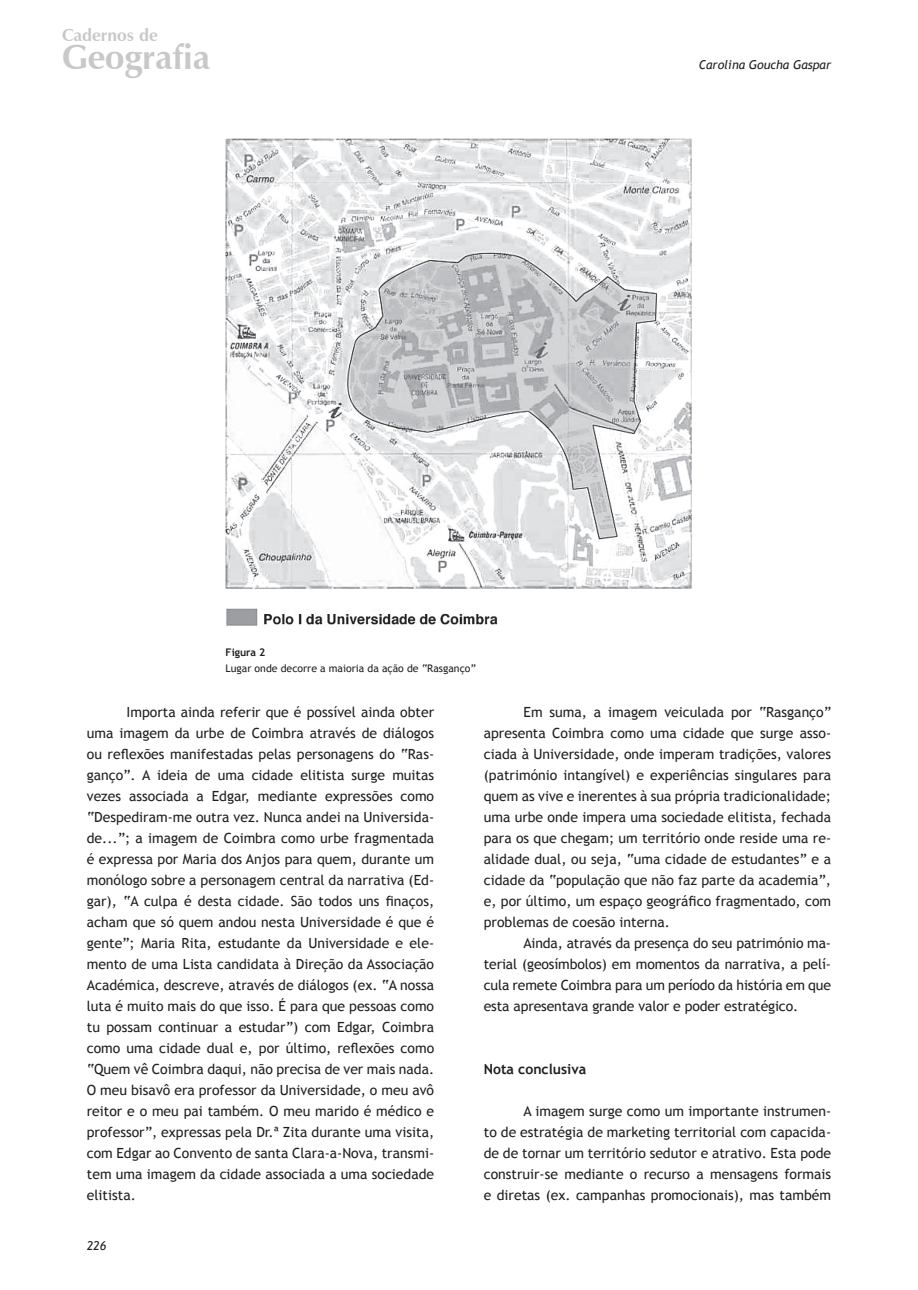
<style>
.page{position:relative;width:918px;height:1290px;background:#fff}
.page>*{position:absolute;margin:0;border:0;box-sizing:border-box;transform-origin:0 0}
.t1{font:700 34.48px "Zapf Humanist 601 BT";color:#c7c8ca}
.t2{font:700 17.32px "Zapf Humanist 601 BT";color:#c7c8ca}
.t3{font:14px/21px "Trebuchet MS";color:#231f20;text-align:justify}
.t4{font:700 14px "Trebuchet MS";color:#231f20}
.t5{font:italic 12.25px "Trebuchet MS";color:#231f20}
.t6{font:10.5px "Trebuchet MS";color:#231f20}
.t7{font:700 10.5px "Trebuchet MS";color:#231f20}
</style>
<div class="page">
<img style="left:226px;top:139px;width:466px;height:488px">
<p class="t2" style="left:62px;top:24px;width:97px">Cadernos de</p>
<h1 class="t1" style="left:62px;top:36px;width:150px">Geografia</h1>
<p class="t5" style="left:699px;top:57px;width:134px">Carolina Goucha Gaspar</p>
<p class="t7" style="left:226px;top:646px;width:41px">Figura 2</p>
<p class="t6" style="left:226px;top:662px;width:252px">Lugar onde decorre a maioria da ação de “Rasganço”</p>
<p class="t3" style="left:87px;top:702px;width:349px;text-indent:40px">Importa ainda referir que é possível ainda obter uma imagem da urbe de Coimbra através de diálogos ou reflexões manifestadas pelas personagens do “Ras&shy;ganço”. A ideia de uma cidade elitista surge muitas vezes associada a Edgar, mediante expressões como “Despediram-me outra vez. Nunca andei na Universida&shy;de...”; a imagem de Coimbra como urbe fragmentada é expressa por Maria dos Anjos para quem, durante um monólogo sobre a personagem central da narrativa (Ed&shy;gar), “A culpa é desta cidade. São todos uns finaços, acham que só quem andou nesta Universidade é que é gente”; Maria Rita, estudante da Universidade e ele&shy;mento de uma Lista candidata à Direção da Associação Académica, descreve, através de diálogos (ex. “A nossa luta é muito mais do que isso. É para que pessoas como tu possam continuar a estudar”) com Edgar, Coimbra como uma cidade dual e, por último, reflexões como “Quem vê Coimbra daqui, não precisa de ver mais nada.<br>O meu bisavô era professor da Universidade, o meu avô reitor e o meu pai também. O meu marido é médico e professor”, expressas pela Dr.ª Zita durante uma visita, com Edgar ao Convento de santa Clara-a-Nova, transmi&shy;tem uma imagem da cidade associada a uma sociedade elitista.</p>
<p class="t3" style="left:484px;top:702px;width:349px;text-indent:40px">Em suma, a imagem veiculada por “Rasganço” apresenta Coimbra como uma cidade que surge asso&shy;ciada à Universidade, onde imperam tradições, valores (património intangível) e experiências singulares para quem as vive e inerentes à sua própria tradicionalidade; uma urbe onde impera uma sociedade elitista, fechada para os que chegam; um território onde reside uma re&shy;alidade dual, ou seja, “uma cidade de estudantes” e a cidade da “população que não faz parte da academia”, e, por último, um espaço geográfico fragmentado, com problemas de coesão interna.</p>
<p class="t3" style="left:484px;top:933px;width:349px;text-indent:40px">Ainda, através da presença do seu património ma&shy;terial (geosímbolos) em momentos da narrativa, a pelí&shy;cula remete Coimbra para um período da história em que esta apresentava grande valor e poder estratégico.</p>
<p class="t4" style="left:484px;top:1060px;width:104px">Nota conclusiva</p>
<p class="t3" style="left:484px;top:1101px;width:349px;text-indent:40px">A imagem surge como um importante instrumen&shy;to de estratégia de marketing territorial com capacida&shy;de de tornar um território sedutor e atrativo. Esta pode construir-se mediante o recurso a mensagens formais e diretas (ex. campanhas promocionais), mas também</p>
<p class="t5" style="left:87px;top:1238px;width:21px">226</p>
</div>
